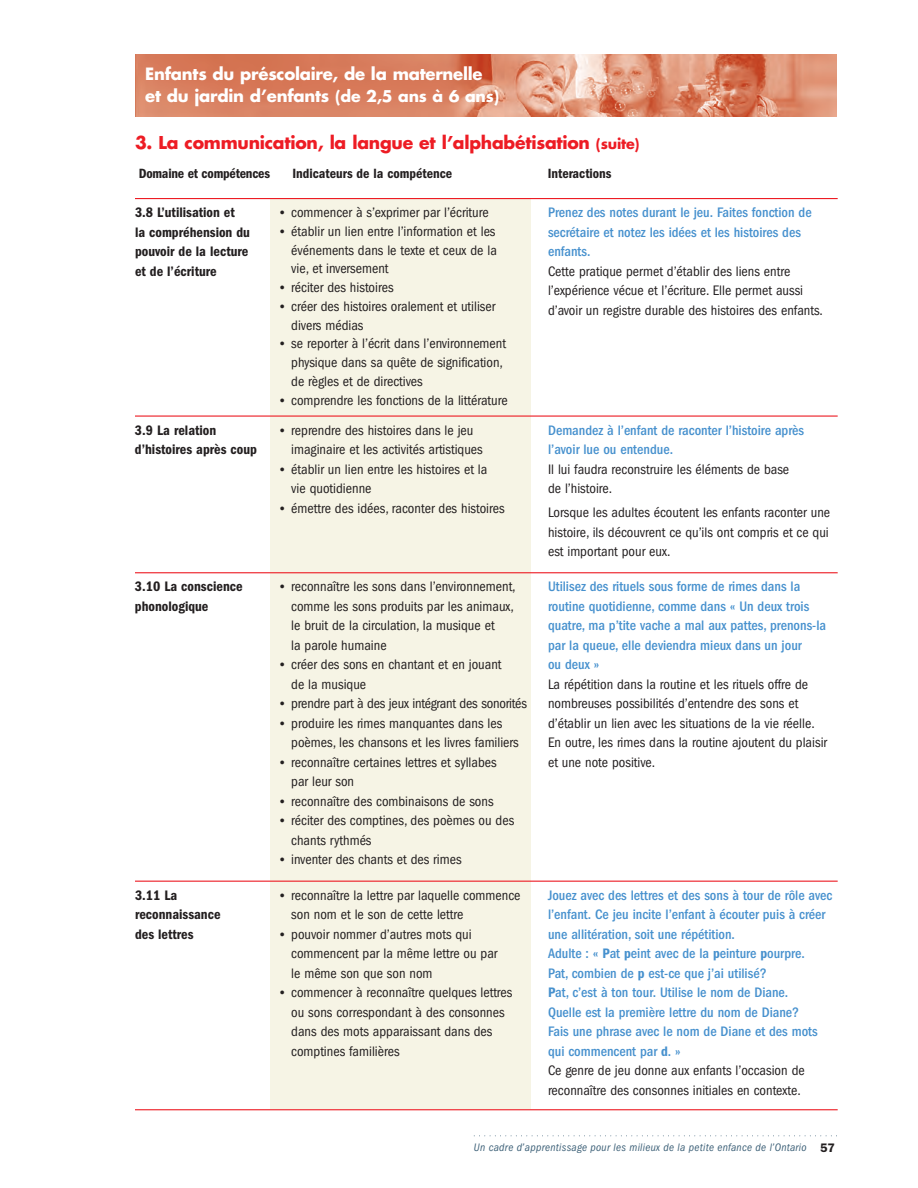
<style>
.page{position:relative;width:918px;height:1188px;background:#fff}
.page>*{position:absolute;margin:0;border:0;box-sizing:border-box;transform-origin:0 0}
.t1{font:700 17.25px "Futura";letter-spacing:-.015em;color:#ed1c24}
.t2{font:700 16.5px/22.5px "Futura";letter-spacing:-.015em;color:#fff}
.t3{font:condensed 14.25px/19.5px "Franklin Gothic";color:#231f20}
.t4{font:500 condensed 14.25px/19.5px "Franklin Gothic";color:#4791ce}
.t5{font:600 condensed 14.25px/19.5px "Franklin Gothic";color:#231f20}
.t6{font:600 condensed 13.8px "Franklin Gothic";color:#231f20}
.t7{font:italic condensed 11.25px "Franklin Gothic";letter-spacing:.025em;color:#3f6279}
.s1{font-size:15.75px}
.s2{font-size:14.25px}
.s3{font-family:"Franklin Got ITC";font-stretch:normal;font-size:13.5px}
.s4{font-weight:500;color:#4791ce}
.s5{font-weight:400;color:#231f20}
.s6{font-weight:600}
.s7{font-family:"Franklin Got ITC";font-weight:600;font-style:normal;font-stretch:normal;font-size:12.75px;color:#231f20}
</style>
<div class="page">
<div style="left:271px;top:198px;width:260px;height:911px;background:#f6f4e5"></div>
<hr style="left:135px;top:198px;width:703px;height:1px;background:#ed1c24">
<hr style="left:135px;top:416px;width:703px;height:1px;background:#ed1c24">
<hr style="left:135px;top:572px;width:703px;height:1px;background:#ed1c24">
<hr style="left:135px;top:881px;width:703px;height:1px;background:#ed1c24">
<hr style="left:135px;top:1109px;width:703px;height:1px;background:#ed1c24">
<svg style="left:474px;top:1135px;width:363px;height:1px"></svg>
<img style="left:135px;top:54px;width:702px;height:63px">
<p class="t2" style="left:145px;top:64px;width:356px">Enfants du préscolaire, de la maternelle et du jardin d’enfants <span class="s1">(de 2,5 ans à 6 ans)</span></p>
<p class="t1" style="left:135px;top:135px;width:506px">3. La communication, la langue et l’alphabétisation <span class="s2">(suite)</span></p>
<p class="t6" style="left:139px;top:169px;width:133px">Domaine et compétences</p>
<p class="t6" style="left:292px;top:169px;width:161px">Indicateurs de la compétence</p>
<p class="t6" style="left:548px;top:169px;width:65px">Interactions</p>
<p class="t5" style="left:135px;top:204px;width:117px">3.8 L’utilisation et<br>la compréhension du pouvoir de la lecture et de l’écriture</p>
<p class="t3" style="left:278px;top:204px;width:212px"><span class="s3">•</span> commencer à s’exprimer par l’écriture</p>
<p class="t3" style="left:548px;top:204px;width:277px"><span class="s4">Prenez des notes durant le jeu. Faites fonction de secrétaire et notez les idées et les histoires des enfants.<br></span>Cette pratique permet d’établir des liens entre l’expérience vécue et l’écriture. Elle permet aussi d’avoir un registre durable des histoires des enfants.</p>
<p class="t3" style="left:291px;top:223px;width:207px;line-height:18.8px;text-align:justify;text-indent:-14px"><span class="s3">•</span> établir un lien entre l’information et les événements dans le texte et ceux de la vie, et inversement</p>
<p class="t3" style="left:278px;top:279px;width:117px"><span class="s3">•</span> réciter des histoires</p>
<p class="t3" style="left:291px;top:298px;width:206px;line-height:18.8px;text-indent:-14px"><span class="s3">•</span> créer des histoires oralement et utiliser divers médias</p>
<p class="t3" style="left:291px;top:335px;width:216px;line-height:18.8px;text-indent:-14px"><span class="s3">•</span> se reporter à l’écrit dans l’environnement physique dans sa quête de signification, de règles et de directives</p>
<p class="t3" style="left:278px;top:391px;width:231px"><span class="s3">•</span> comprendre les fonctions de la littérature</p>
<p class="t5" style="left:135px;top:421px;width:124px">3.9 La relation d’histoires après coup</p>
<p class="t3" style="left:291px;top:421px;width:193px;text-indent:-14px"><span class="s3">•</span> reprendre des histoires dans le jeu imaginaire et les activités artistiques</p>
<p class="t3" style="left:291px;top:460px;width:198px;text-indent:-14px"><span class="s3">•</span> établir un lien entre les histoires et la vie quotidienne</p>
<p class="t3" style="left:278px;top:499px;width:228px"><span class="s3">•</span> émettre des idées, raconter des histoires</p>
<p class="t4" style="left:548px;top:421px;width:258px">Demandez à l’enfant de raconter l’histoire après l’avoir lue ou entendue.<br><span class="s5">Il lui faudra reconstruire les éléments de base de l’histoire.</span></p>
<p class="t3" style="left:548px;top:504px;width:284px;text-align:justify">Lorsque les adultes écoutent les enfants raconter une histoire, ils découvrent ce qu’ils ont compris et ce qui est important pour eux.</p>
<p class="t5" style="left:135px;top:578px;width:109px">3.10 La conscience phonologique</p>
<p class="t3" style="left:291px;top:578px;width:226px;text-indent:-14px"><span class="s3">•</span> reconnaître les sons dans l’environnement, comme les sons produits par les animaux, le bruit de la circulation, la musique et<br>la parole humaine</p>
<p class="t3" style="left:291px;top:656px;width:212px;text-indent:-14px"><span class="s3">•</span> créer des sons en chantant et en jouant de la musique</p>
<p class="t3" style="left:278px;top:695px;width:251px"><span class="s3">•</span> prendre part à des jeux intégrant des sonorités</p>
<p class="t3" style="left:291px;top:715px;width:229px;text-indent:-14px"><span class="s3">•</span> produire les rimes manquantes dans les poèmes, les chansons et les livres familiers</p>
<p class="t3" style="left:291px;top:754px;width:207px;text-indent:-14px"><span class="s3">•</span> reconnaître certaines lettres et syllabes par leur son</p>
<p class="t3" style="left:278px;top:793px;width:217px"><span class="s3">•</span> reconnaître des combinaisons de sons</p>
<p class="t3" style="left:291px;top:812px;width:225px;text-indent:-14px"><span class="s3">•</span> réciter des comptines, des poèmes ou des chants rythmés</p>
<p class="t3" style="left:278px;top:851px;width:185px"><span class="s3">•</span> inventer des chants et des rimes</p>
<p class="t3" style="left:548px;top:578px;width:281px"><span class="s4">Utilisez des rituels sous forme de rimes dans la routine quotidienne, comme dans « Un deux trois quatre, ma p’tite vache a mal aux pattes, prenons-la par la queue, elle deviendra mieux dans un jour<br>ou deux »<br></span>La répétition dans la routine et les rituels offre de nombreuses possibilités d’entendre des sons et d’établir un lien avec les situations de la vie réelle.<br>En outre, les rimes dans la routine ajoutent du plaisir et une note positive.</p>
<p class="t5" style="left:135px;top:886px;width:87px">3.11 La reconnaissance des lettres</p>
<p class="t3" style="left:291px;top:886px;width:231px;text-indent:-14px"><span class="s3">•</span> reconnaître la lettre par laquelle commence son nom et le son de cette lettre</p>
<p class="t3" style="left:291px;top:925px;width:208px;text-indent:-14px"><span class="s3">•</span> pouvoir nommer d’autres mots qui commencent par la même lettre ou par le même son que son nom</p>
<p class="t3" style="left:291px;top:984px;width:223px;text-indent:-14px"><span class="s3">•</span> commencer à reconnaître quelques lettres ou sons correspondant à des consonnes dans des mots apparaissant dans des comptines familières</p>
<p class="t4" style="left:548px;top:886px;width:286px">Jouez avec des lettres et des sons à tour de rôle avec l’enfant. Ce jeu incite l’enfant à écouter puis à créer une allitération, soit une répétition.<br>Adulte : « <span class="s6">P</span>at <span class="s6">p</span>eint avec de la <span class="s6">p</span>einture <span class="s6">p</span>ourpre.<br>Pat, combien de <span class="s6">p</span> est-ce que j’ai utilisé?<br><span class="s6">P</span>at, c’est à ton tour. Utilise le nom de Diane.<br>Quelle est la première lettre du nom de Diane?<br>Fais une phrase avec le nom de Diane et des mots qui commencent par <span class="s6">d</span>. »<br><span class="s5">Ce genre de jeu donne aux enfants l’occasion de reconnaître des consonnes initiales en contexte.</span></p>
<p class="t7" style="left:474px;top:1144px;width:363px">Un cadre d’apprentissage pour les milieux de la petite enfance de l’Ontario <span class="s7">57</span></p>
</div>
